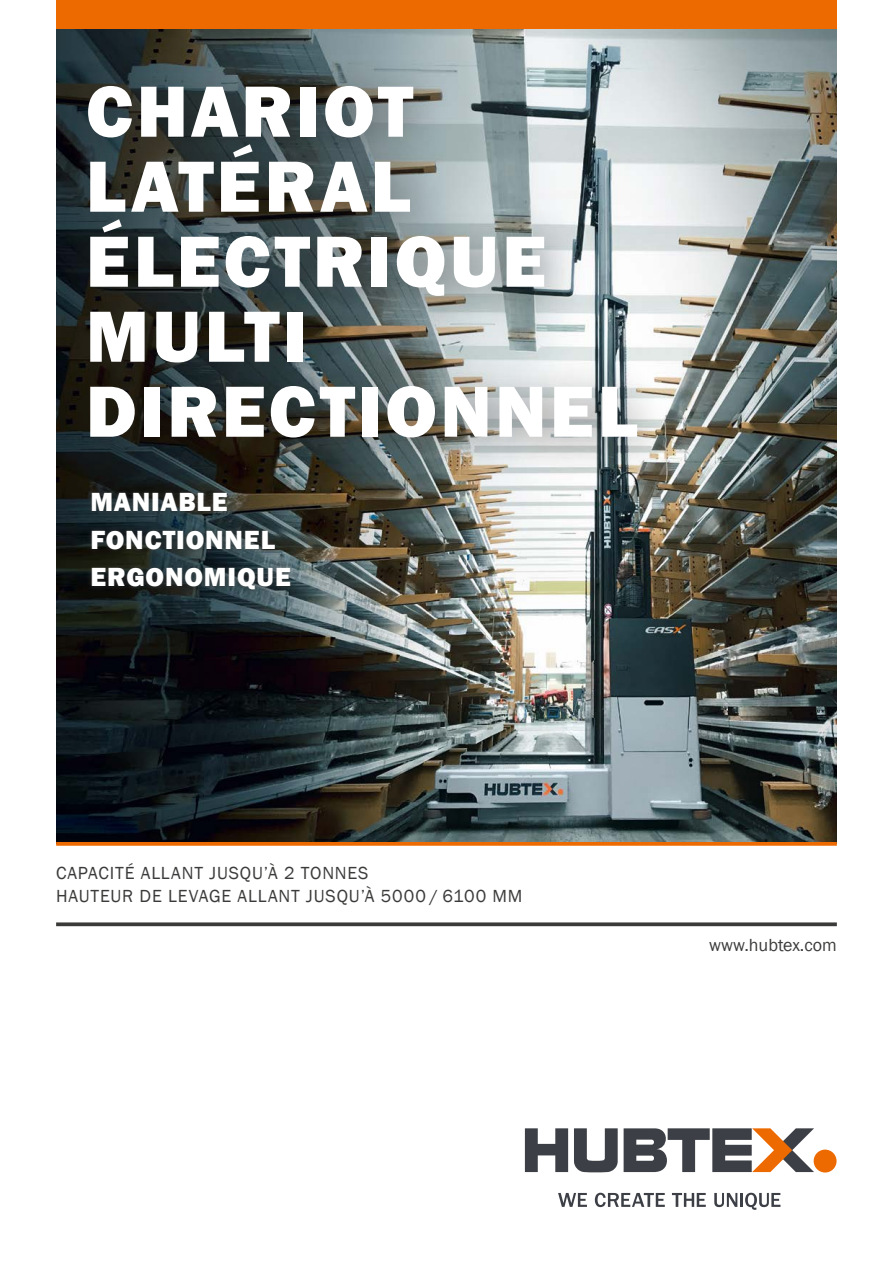
<style>
.page{position:relative;width:893px;height:1263px;background:#fff}
.page>*{position:absolute;margin:0;border:0;box-sizing:border-box;transform-origin:0 0}
.t1{font:800 75px/75px "Franklin Gothic";letter-spacing:.04em;color:#fff}
.t2{font:800 27px/37.5px "Franklin Gothic";letter-spacing:.03em;color:#fff}
.t3{font:18px/22.5px "Franklin Gothic";letter-spacing:.045em;color:#3b3b3a}
.t4{font:18px "Franklin Gothic";color:#3b3b3a}
</style>
<div class="page">
<img style="left:56px;top:28px;width:781px;height:814px">
<svg style="left:56px;top:922px;width:781px;height:4px;background:#505050"></svg>
<svg style="left:56px;top:842px;width:781px;height:4px;background:#ed7310"></svg>
<div style="left:56px;top:0;width:781px;height:28px;background:#ed6a00"></div>
<div style="left:814px;top:1149px;width:22px;height:23px;background:#ed6a00;border-radius:50%"></div>
<svg style="left:525px;top:1128px;width:43px;height:44px"></svg>
<svg style="left:574px;top:1128px;width:44px;height:44px"></svg>
<svg style="left:624px;top:1128px;width:190px;height:44px"></svg>
<svg style="left:558px;top:1193px;width:29px;height:14px"></svg>
<svg style="left:595px;top:1193px;width:70px;height:14px"></svg>
<svg style="left:672px;top:1193px;width:34px;height:14px"></svg>
<svg style="left:714px;top:1193px;width:23px;height:14px"></svg>
<hr style="left:740px;top:1193px;width:3px;height:14px;background:#3c3f45">
<svg style="left:745px;top:1193px;width:35px;height:17px"></svg>
<div style="left:57px;top:55px;width:622px;height:425px;background:#1a1a18;opacity:.45"></div>
<div style="left:86px;top:487px;width:210px;height:108px;background:#3b3b3a;opacity:.75"></div>
<h1 class="t1" style="left:86px;top:74px;width:554px">CHARIOT<br>LATÉRAL<br>ÉLECTRIQUE<br>MULTI<br>DIRECTIONNEL</h1>
<h2 class="t2" style="left:90px;top:483px;width:202px">MANIABLE<br>FONCTIONNEL<br>ERGONOMIQUE</h2>
<p class="t3" style="left:56px;top:862px;width:468px">CAPACITÉ ALLANT JUSQU’À 2 TONNES<br>HAUTEUR DE LEVAGE ALLANT JUSQU’À 5000 / 6100 MM</p>
<p class="t4" style="left:709px;top:933px;width:129px">www.hubtex.com</p>
</div>
